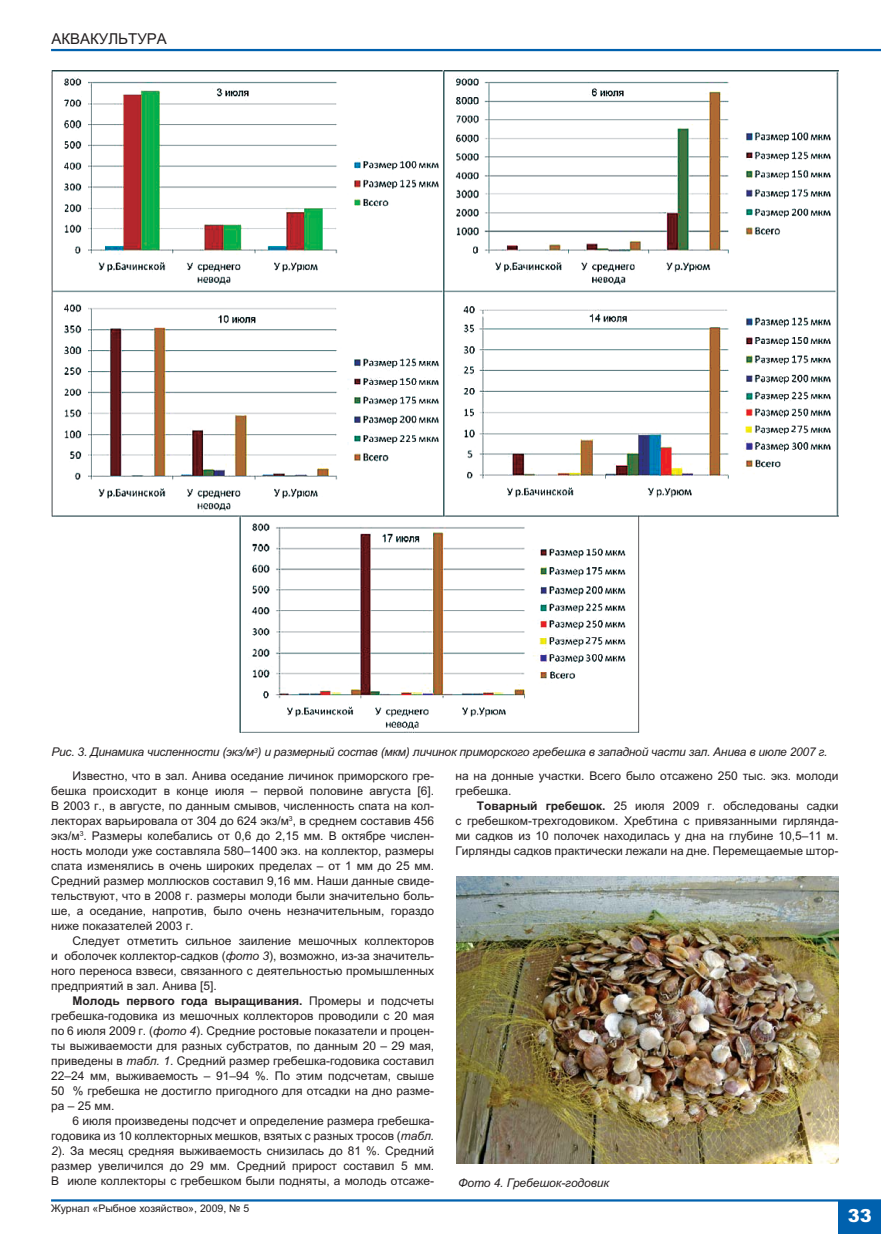
<style>
.page{position:relative;width:881px;height:1234px;background:#fff}
.page>*{position:absolute;margin:0;border:0;box-sizing:border-box;transform-origin:0 0}
.t1{font:900 18px "Arial Blackz";color:#fff}
.t2{font:15px "Arialz";color:#231f20}
.t3{font:12px/15px "Arialz";color:#231f20;text-align:justify}
.t4{font:italic 12px "Arialz";letter-spacing:-.02em;color:#231f20}
.t5{font:10.5px "Arialz";color:#231f20}
.s1{font-style:italic}
.s2{font-weight:700}
</style>
<div class="page">
<hr style="left:51px;top:49px;width:829px;height:2px;background:#0061ae">
<hr style="left:51px;top:1198px;width:829px;height:3px;background:#0061ae">
<div style="left:838px;top:1199px;width:42px;height:34px;background:#0061ae"></div>
<img style="left:51px;top:70px;width:787px;height:662px">
<img style="left:456px;top:876px;width:382px;height:287px">
<p class="t2" style="left:51px;top:34px;width:117px">АКВАКУЛЬТУРА</p>
<p class="t4" style="left:51px;top:747px;width:777px">Рис. 3. Динамика численности (экз/м<sup>3</sup>) и размерный состав (мкм) личинок приморского гребешка в западной части зал. Анива в июле 2007 г.</p>
<p class="t3" style="left:51px;top:769px;width:384px;text-indent:21px">Известно, что в зал. Анива оседание личинок приморского гре&shy;бешка происходит в конце июля – первой половине августа [6].<br>В 2003 г., в августе, по данным смывов, численность спата на кол&shy;лекторах варьировала от 304 до 624 экз/м<sup>3</sup>, в среднем составив 456 экз/м<sup>3</sup>. Размеры колебались от 0,6 до 2,15 мм. В октябре числен&shy;ность молоди уже составляла 580–1400 экз. на коллектор, размеры спата изменялись в очень широких пределах – от 1 мм до 25 мм.<br>Средний размер моллюсков составил 9,16 мм. Наши данные свиде&shy;тельствуют, что в 2008 г. размеры молоди были значительно боль&shy;ше, а оседание, напротив, было очень незначительным, гораздо ниже показателей 2003 г.</p>
<p class="t3" style="left:51px;top:934px;width:384px;text-indent:21px">Следует отметить сильное заиление мешочных коллекторов и оболочек коллектор-садков (<span class="s1">фото 3</span>), возможно, из-за значитель&shy;ного переноса взвеси, связанного с деятельностью промышленных предприятий в зал. Анива [5].</p>
<p class="t3" style="left:51px;top:994px;width:384px;text-indent:21px"><span class="s2">Молодь первого года выращивания.</span> Промеры и подсчеты гребешка-годовика из мешочных коллекторов проводили с 20 мая по 6 июля 2009 г. (<span class="s1">фото 4</span>). Средние ростовые показатели и процен&shy;ты выживаемости для разных субстратов, по данным 20 – 29 мая, приведены в <span class="s1">табл. 1</span>. Средний размер гребешка-годовика составил 22–24 мм, выживаемость – 91–94 %. По этим подсчетам, свыше 50 % гребешка не достигло пригодного для отсадки на дно разме&shy;ра – 25 мм.</p>
<p class="t3" style="left:51px;top:1114px;width:384px;text-indent:21px">6 июля произведены подсчет и определение размера гребешка&shy;годовика из 10 коллекторных мешков, взятых с разных тросов (<span class="s1">табл.<br>2</span>). За месяц средняя выживаемость снизилась до 81 %. Средний размер увеличился до 29 мм. Средний прирост составил 5 мм.<br>В июле коллекторы с гребешком были подняты, а молодь отсаже-</p>
<p class="t5" style="left:51px;top:1204px;width:200px">Журнал «Рыбное хозяйство», 2009, № 5</p>
<p class="t3" style="left:455px;top:769px;width:384px">на на донные участки. Всего было отсажено 250 тыс. экз. молоди гребешка.</p>
<p class="t3" style="left:455px;top:799px;width:384px;text-indent:21px"><span class="s2">Товарный гребешок.</span> 25 июля 2009 г. обследованы садки с гребешком-трехгодовиком. Хребтина с привязанными гирлянда&shy;ми садков из 10 полочек находилась у дна на глубине 10,5–11 м.<br>Гирлянды садков практически лежали на дне. Перемещаемые штор-</p>
<p class="t4" style="left:458px;top:1178px;width:152px">Фото 4. Гребешок-годовик</p>
<h1 class="t1" style="left:847px;top:1208px;width:26px">33</h1>
</div>
